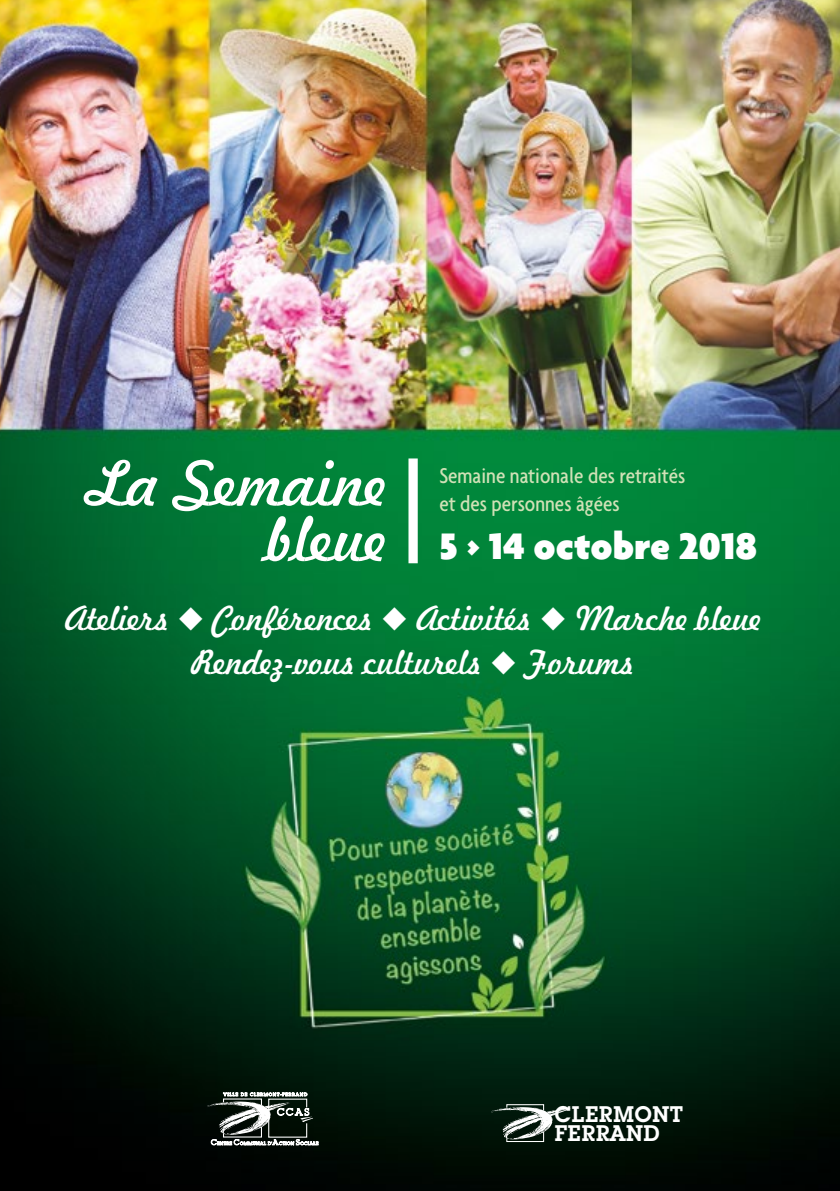
<style>
.page{position:relative;width:840px;height:1191px;background:#fff}
.page>*{position:absolute;margin:0;border:0;box-sizing:border-box;transform-origin:0 0}
.t1{font:60px/55.4px "Freehand 521 BT Regular C";color:#fff;text-align:right}
.t2{font:900 40px "Agenda";color:#fff}
.t3{font:32.4px/44px "Freehand 521 BT Regular C";color:#fff;text-align:center}
.t4{font:500 condensed 23.2px/27.8px "Agenda";color:#d0e1b6}
.t5{font:600 22.2px/19.2px "Lubalin Graph IT Cby BT";color:#fff}
</style>
<div class="page">
<img style="left:0;top:0;width:839px;height:1191px">
<svg style="left:207px;top:1092px;width:111px;height:53px"></svg>
<svg style="left:490px;top:1103px;width:80px;height:39px;background:#45544b"></svg>
<div style="left:408px;top:458px;width:9px;height:105px;background:#fff"></div>
<h1 class="t1" style="left:87px;top:455px;width:301px">La Semaine bleue</h1>
<p class="t4" style="left:439px;top:461px;width:247px">Semaine nationale des retraités et des personnes âgées</p>
<p class="t2" style="left:439px;top:521px;width:319px">5 &gt; 14 octobre 2018</p>
<p class="t3" style="left:65px;top:595px;width:697px">Ateliers ◆ Conférences ◆ Activités ◆ Marche bleue<br>Rendez-vous culturels ◆ Forums</p>
<p class="t5" style="left:554px;top:1104px;width:130px">CLERMONT<br>FERRAND</p>
</div>
